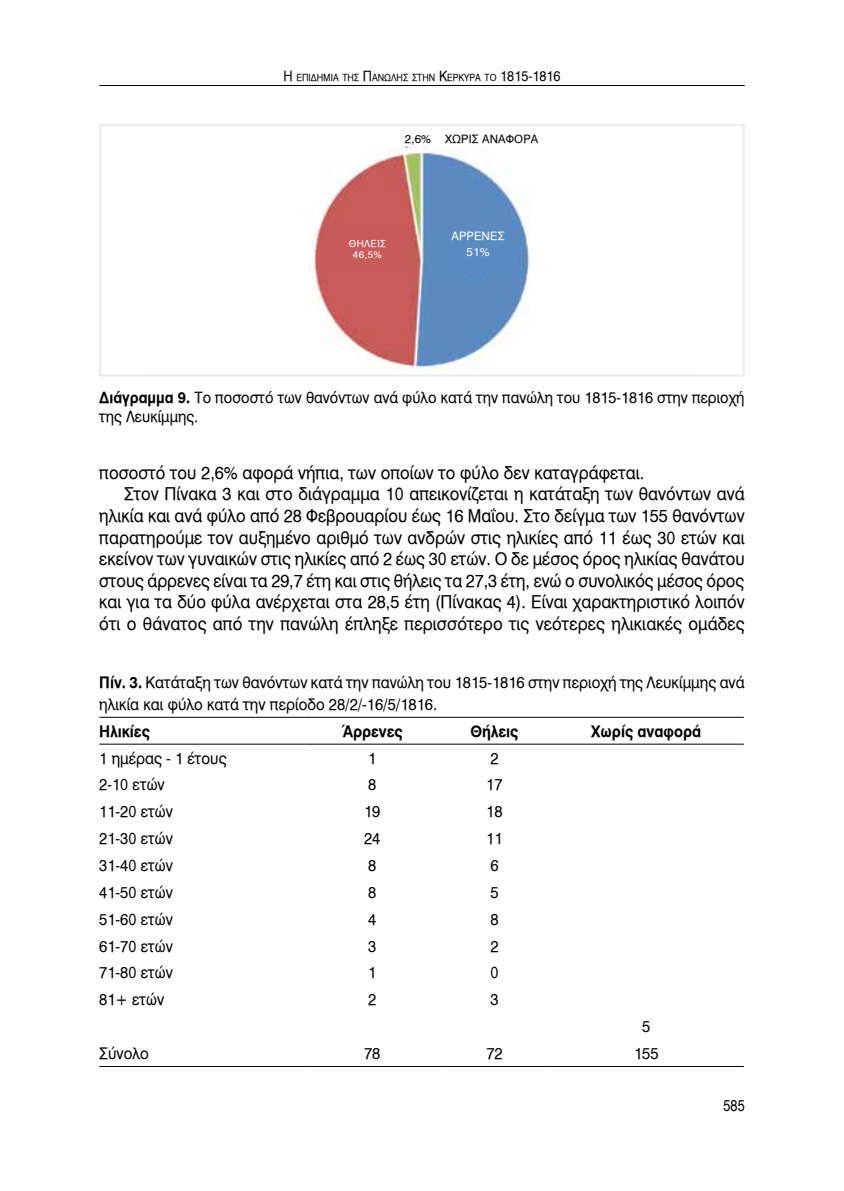
<style>
.page{position:relative;width:844px;height:1191px;background:#fff}
.page>*{position:absolute;margin:0;border:0;box-sizing:border-box;transform-origin:0 0}
.t1{font:17.5px "UB Helvetica";color:#000;scale:.93 1}
.t2{font:17.5px "UB Helvetica";color:#000;scale:.92 1}
.t3{font:17.5px "UB Helvetica";color:#000;scale:.94 1}
.t4{font:15.75px/21.5px "UB Helvetica";color:#000;scale:.93 1}
.t5{font:15.75px "UB Helvetica Bold";color:#000;scale:.93 1}
.t6{font:15.75px "UB Helvetica";color:#000;scale:.8 1}
.t7{font:15.4px/18.6px "UB Helvetica";color:#000;scale:.93 1}
.t8{font:11.38px "UB Helvetica";letter-spacing:.01em;color:#000}
.t9{font:11.38px/15.8px "UB Helvetica";letter-spacing:.01em;color:#fff;text-align:center}
.t10{font:9.8px "UB Helvetica";color:#000;scale:.9 1}
.t11{font:9.62px/11.5px "UB Helvetica";letter-spacing:.04em;color:#fff;text-align:center}
.s1{font-size:14px}
.s2{font-size:9.62px}
.s3{font-family:"UB Helvetica Bold"}
</style>
<div class="page">
<hr style="left:99px;top:85px;width:645px;height:1px;background:#000">
<div style="left:99px;top:124px;width:645px;height:252px;border:2px solid #ebebec"></div>
<img style="left:311px;top:146px;width:219px;height:224px">
<div style="left:325px;top:227px;width:84px;height:43px;background:#c65b59"></div>
<div style="left:438px;top:231px;width:80px;height:43px;background:#5b8bc2"></div>
<hr style="left:99px;top:717px;width:205px;height:1px;background:#000">
<hr style="left:304px;top:717px;width:136px;height:1px;background:#000">
<hr style="left:440px;top:717px;width:108px;height:1px;background:#000">
<hr style="left:548px;top:717px;width:195px;height:1px;background:#000">
<hr style="left:99px;top:743px;width:205px;height:1px;background:#000">
<hr style="left:304px;top:743px;width:136px;height:1px;background:#000">
<hr style="left:440px;top:743px;width:108px;height:1px;background:#000">
<hr style="left:548px;top:743px;width:195px;height:1px;background:#000">
<hr style="left:99px;top:1066px;width:205px;height:1px;background:#000">
<hr style="left:304px;top:1066px;width:136px;height:1px;background:#000">
<hr style="left:440px;top:1066px;width:108px;height:1px;background:#000">
<hr style="left:548px;top:1066px;width:195px;height:1px;background:#000">
<p class="t10" style="left:283px;top:72px;width:309px"><span class="s1">Η</span> επι<span class="s2">δ</span>η μία της <span class="s1">Π</span>ανώλης στη ν <span class="s1">Κ</span>έρκυρα το <span class="s1">1815-1816</span></p>
<p class="t8" style="left:405px;top:132px;width:135px">2,6% ΧΩΡΙΣ ΑΝΑΦΟΡΑ</p>
<p class="t11" style="left:348px;top:238px;width:39px">ΘΗΛΕΙΣ<br>46,5%</p>
<p class="t9" style="left:451px;top:228px;width:55px">ΑΡΡΕΝΕΣ<br>51%</p>
<p class="t7" style="left:99px;top:388px;width:695px"><span class="s3">Διάγραμμα 9.</span> Το ποσοστό των θανόντων ανά φύλο κατά την πανώλη του 1815-1816 στην περιοχή της Λευκίμμης.</p>
<p class="t1" style="left:99px;top:463px;width:587px">ποσοστό του 2,6% αφορά νήπια, των οποίων το φύλο δεν καταγράφεται.</p>
<p class="t1" style="left:124px;top:484px;width:668px">Στον Πίνακα 3 και στo διάγραμμα 10 απεικονίζεται η κατάταξη των θανόντων ανά</p>
<p class="t1" style="left:99px;top:506px;width:695px">ηλικία και ανά φύλο από 28 Φεβρουαρίου έως 16 Μαΐου. Στο δείγμα των 155 θανόντων</p>
<p class="t1" style="left:99px;top:527px;width:695px">παρατηρούμε τον αυξημένο αριθμό των ανδρών στις ηλικίες από 11 έως 30 ετών και</p>
<p class="t1" style="left:99px;top:549px;width:695px">εκείνον των γυναικών στις ηλικίες από 2 έως 30 ετών. Ο δε μέσος όρος ηλικίας θανάτου</p>
<p class="t2" style="left:99px;top:570px;width:702px">στους άρρενες είναι τα 29,7 έτη και στις θήλεις τα 27,3 έτη, ενώ ο συνολικός μέσος όρος</p>
<p class="t1" style="left:99px;top:592px;width:695px">και για τα δύο φύλα ανέρχεται στα 28,5 έτη (Πίνακας 4). Είναι χαρακτηριστικό λοιπόν</p>
<p class="t3" style="left:99px;top:613px;width:688px">ότι ο θάνατος από την πανώλη έπληξε περισσότερο τις νεότερες ηλικιακές ομάδες</p>
<p class="t4" style="left:99px;top:672px;width:695px"><span class="s3">Πίν. 3.</span> Κατάταξη των θανόντων κατά την πανώλη του 1815-1816 στην περιοχή της Λευκίμμης ανά ηλικία και φύλο κατά την περίοδο 28/2/-16/5/1816.</p>
<p class="t5" style="left:99px;top:722px;width:56px">Ηλικίες</p>
<p class="t5" style="left:341px;top:722px;width:67px">Άρρενες</p>
<p class="t5" style="left:470px;top:722px;width:53px">Θήλεις</p>
<p class="t5" style="left:591px;top:722px;width:120px">Χωρίς αναφορά</p>
<p class="t4" style="left:99px;top:747px;width:138px">1 ημέρας - 1 έτους</p>
<p class="t4" style="left:368px;top:747px;width:10px">1</p>
<p class="t4" style="left:490px;top:747px;width:10px">2</p>
<p class="t4" style="left:99px;top:774px;width:72px">2-10 ετών</p>
<p class="t4" style="left:368px;top:774px;width:10px">8</p>
<p class="t4" style="left:486px;top:774px;width:19px">17</p>
<p class="t4" style="left:99px;top:801px;width:81px">11-20 ετών</p>
<p class="t4" style="left:364px;top:801px;width:19px">19</p>
<p class="t4" style="left:486px;top:801px;width:19px">18</p>
<p class="t4" style="left:99px;top:828px;width:81px">21-30 ετών</p>
<p class="t4" style="left:364px;top:828px;width:19px">24</p>
<p class="t4" style="left:486px;top:828px;width:19px">11</p>
<p class="t4" style="left:99px;top:855px;width:81px">31-40 ετών</p>
<p class="t4" style="left:368px;top:855px;width:10px">8</p>
<p class="t4" style="left:490px;top:855px;width:10px">6</p>
<p class="t4" style="left:99px;top:881px;width:81px">41-50 ετών</p>
<p class="t4" style="left:368px;top:881px;width:10px">8</p>
<p class="t4" style="left:490px;top:881px;width:10px">5</p>
<p class="t4" style="left:99px;top:908px;width:81px">51-60 ετών</p>
<p class="t4" style="left:368px;top:908px;width:10px">4</p>
<p class="t4" style="left:490px;top:908px;width:10px">8</p>
<p class="t4" style="left:99px;top:935px;width:81px">61-70 ετών</p>
<p class="t4" style="left:368px;top:935px;width:10px">3</p>
<p class="t4" style="left:490px;top:935px;width:10px">2</p>
<p class="t4" style="left:99px;top:962px;width:81px">71-80 ετών</p>
<p class="t4" style="left:368px;top:962px;width:10px">1</p>
<p class="t4" style="left:490px;top:962px;width:10px">0</p>
<p class="t4" style="left:99px;top:989px;width:71px">81+ ετών</p>
<p class="t4" style="left:368px;top:989px;width:10px">2</p>
<p class="t4" style="left:490px;top:989px;width:10px">3</p>
<p class="t4" style="left:642px;top:1016px;width:10px">5</p>
<p class="t4" style="left:99px;top:1043px;width:55px">Σύνολο</p>
<p class="t4" style="left:364px;top:1043px;width:19px">78</p>
<p class="t4" style="left:486px;top:1043px;width:19px">72</p>
<p class="t4" style="left:634px;top:1043px;width:28px">155</p>
<p class="t6" style="left:723px;top:1096px;width:28px">585</p>
</div>
